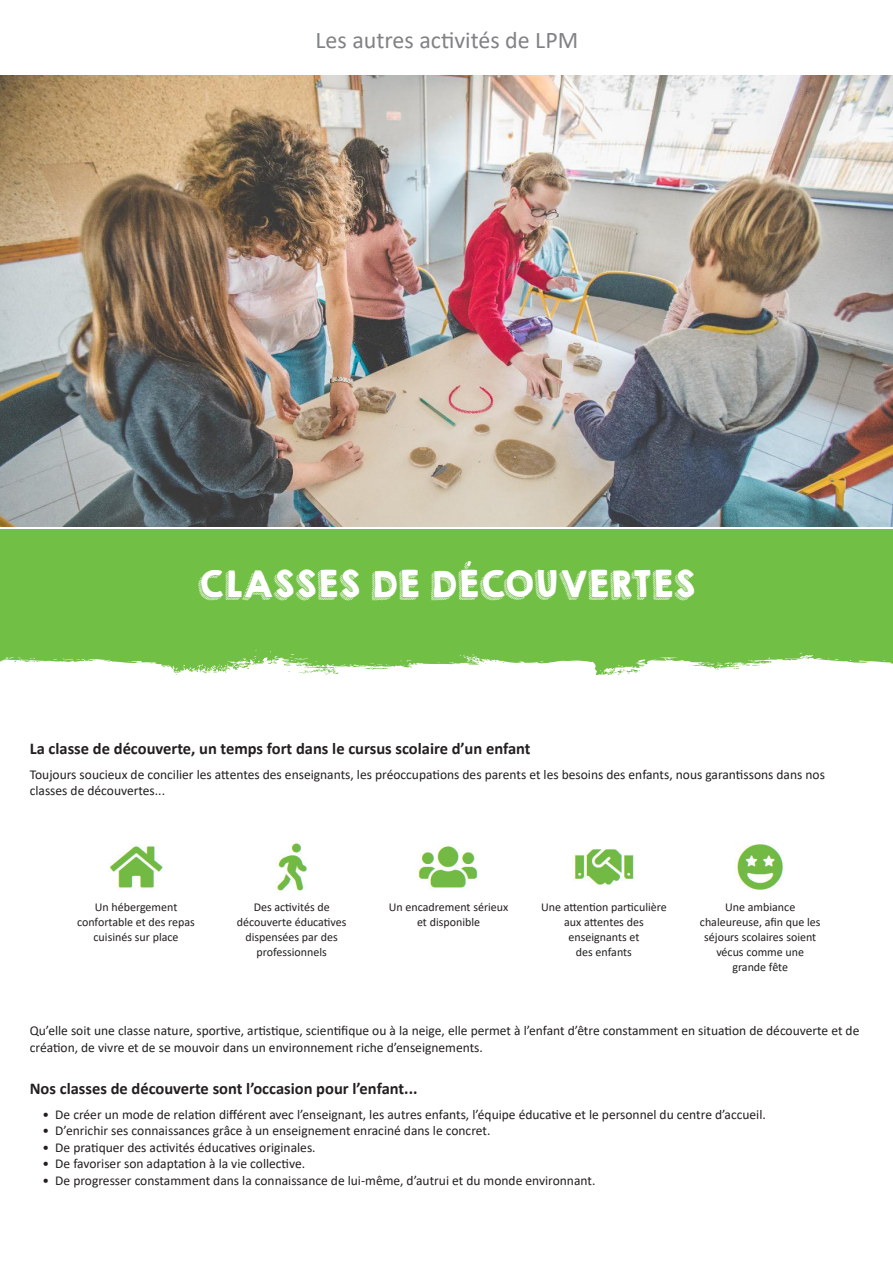
<style>
.page{position:relative;width:893px;height:1263px;background:#fff}
.page>*{position:absolute;margin:0;border:0;box-sizing:border-box;transform-origin:0 0}
.Titre1{font:33px "KGHAPPY";color:#fff}
.t1{font:24px "Calibri";color:#808285}
.Titre3{font:700 16.5px "Calibri";color:#231f20}
.t2{font:13.5px/16.5px "Calibri";color:#231f20}
.t3{font:12px/15px "Calibri";color:#231f20;text-align:center}
</style>
<div class="page">
<img style="left:0;top:76px;width:893px;height:450px">
<div style="left:0;top:529px;width:893px;height:146px;background:#71bf44"></div>
<img style="left:109px;top:843px;width:674px;height:48px">
<svg style="left:0;top:655px;width:893px;height:20px;fill:#fff"></svg>
<svg style="left:448px;top:662px;width:6px;height:2px"></svg>
<svg style="left:460px;top:654px;width:17px;height:9px"></svg>
<p class="t1" style="left:316px;top:23px;width:264px">Les autres activités de LPM</p>
<p class="Titre1" style="left:198px;top:558px;width:499px">CLASSES DE DÉCOUVERTES</p>
<p class="Titre3" style="left:30px;top:736px;width:502px">La classe de découverte, un temps fort dans le cursus scolaire d’un enfant</p>
<p class="t2" style="left:30px;top:766px;width:797px">Toujours soucieux de concilier les attentes des enseignants, les préoccupations des parents et les besoins des enfants, nous garantissons dans nos classes de découvertes...</p>
<p class="t3" style="left:95px;top:899px;width:84px">Un hébergement</p>
<p class="t3" style="left:77px;top:914px;width:119px">confortable et des repas cuisinés sur place</p>
<p class="t3" style="left:254px;top:899px;width:77px">Des activités de</p>
<p class="t3" style="left:237px;top:914px;width:111px">découverte éducatives</p>
<p class="t3" style="left:246px;top:929px;width:94px">dispensées par des</p>
<p class="t3" style="left:256px;top:944px;width:72px">professionnels</p>
<p class="t3" style="left:389px;top:899px;width:121px">Un encadrement sérieux</p>
<p class="t3" style="left:417px;top:914px;width:65px">et disponible</p>
<p class="t3" style="left:541px;top:899px;width:127px">Une attention particulière</p>
<p class="t3" style="left:564px;top:914px;width:81px">aux attentes des</p>
<p class="t3" style="left:568px;top:929px;width:72px">enseignants et</p>
<p class="t3" style="left:576px;top:944px;width:57px">des enfants</p>
<p class="t3" style="left:725px;top:899px;width:72px">Une ambiance</p>
<p class="t3" style="left:700px;top:914px;width:122px">chaleureuse, afin que les</p>
<p class="t3" style="left:704px;top:929px;width:114px">séjours scolaires soient</p>
<p class="t3" style="left:716px;top:944px;width:89px">vécus comme une</p>
<p class="t3" style="left:732px;top:959px;width:57px">grande fête</p>
<p class="t2" style="left:30px;top:1022px;width:831px">Qu’elle soit une classe nature, sportive, artistique, scientifique ou à la neige, elle permet à l’enfant d’être constamment en situation de découverte et de création, de vivre et de se mouvoir dans un environnement riche d’enseignements.</p>
<p class="Titre3" style="left:30px;top:1077px;width:389px">Nos classes de découverte sont l’occasion pour l’enfant...</p>
<p class="t2" style="left:43px;top:1106px;width:725px">• De créer un mode de relation différent avec l’enseignant, les autres enfants, l’équipe éducative et le personnel du centre d’accueil.</p>
<p class="t2" style="left:43px;top:1122px;width:449px">• D’enrichir ses connaissances grâce à un enseignement enraciné dans le concret.</p>
<p class="t2" style="left:43px;top:1139px;width:275px">• De pratiquer des activités éducatives originales.</p>
<p class="t2" style="left:43px;top:1155px;width:264px">• De favoriser son adaptation à la vie collective.</p>
<p class="t2" style="left:43px;top:1172px;width:554px">• De progresser constamment dans la connaissance de lui-même, d’autrui et du monde environnant.</p>
</div>
